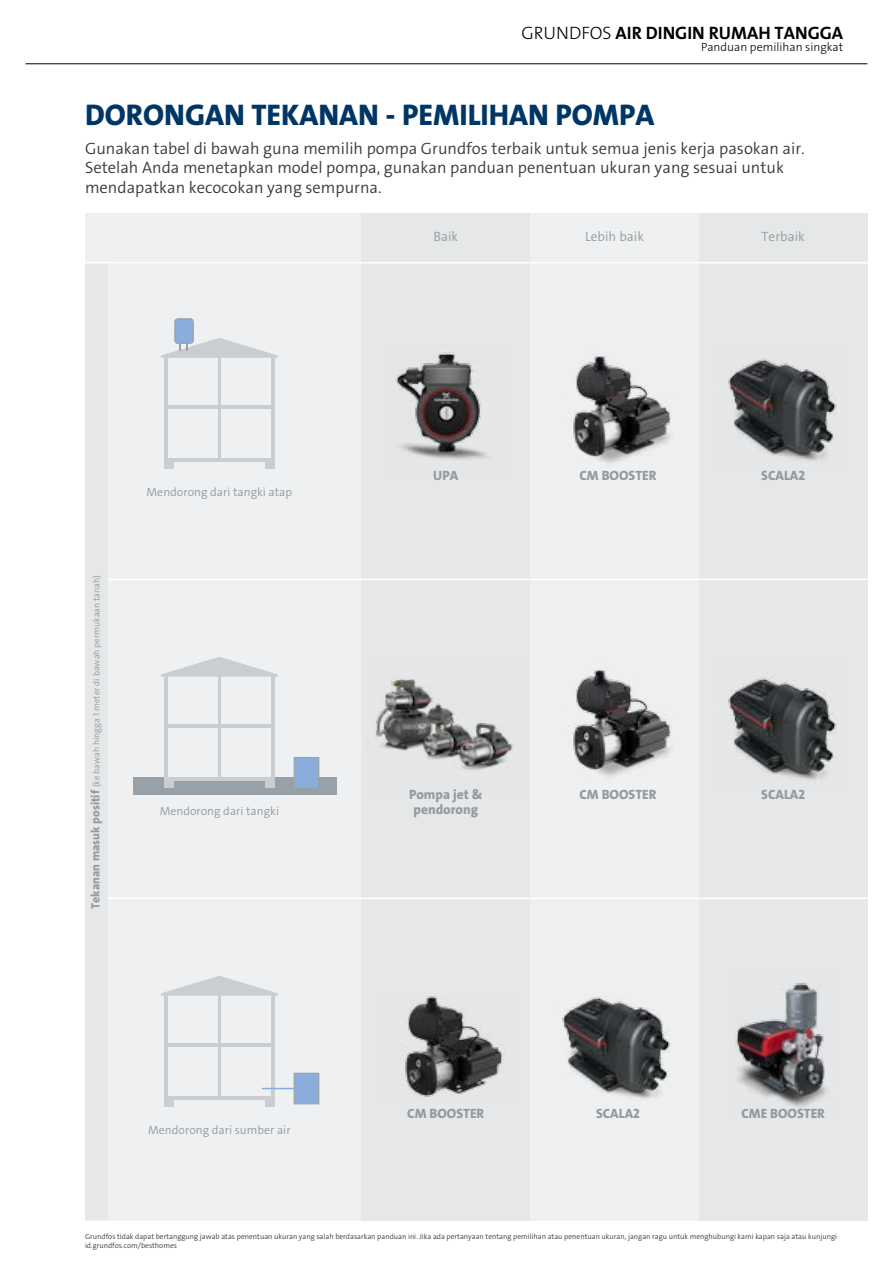
<style>
.page{position:relative;width:893px;height:1263px;background:#fff}
.page>*{position:absolute;margin:0;border:0;box-sizing:border-box;transform-origin:0 0}
.t1{font:30px "Grundfos The Sans V2 OT 8 XB";color:#003665}
.t2{font:18px "Grundfos The Sans V2 OT 7 B";color:#000}
.t3{font:16.5px/19.5px "Grundfos The Sans V2 OT 4 SL";color:#3b3b3a}
.t4{font:13.5px/15px "Grundfos The Sans V2 OT 8 XB";color:#969a9c;text-align:center}
.t5{font:13.5px "Grundfos The Sans V2 OT 4 SL";color:#969a9c}
.t6{font:12px "Grundfos The Sans V2 OT 4 SL";color:#969a9c}
.t7{font:12px "Grundfos The Sans V2 OT 3 L";color:#000}
.t8{font:9px "Grundfos The Sans V2 OT 4 SL";color:#969a9c}
.t9{font:7.5px/9px "Grundfos The Sans V2 OT 4 SL";color:#3b3b3a}
.s1{font-family:"Grundfos The Sans V2 OT 3 L"}
.s2{font-family:"Grundfos The Sans V2 OT 8 XB";font-size:12px}
</style>
<div class="page">
<div style="left:85px;top:213px;width:782px;height:1007px;background:#eff0f1"></div>
<div style="left:699px;top:213px;width:168px;height:1007px;background:#e5e7e8"></div>
<div style="left:361px;top:213px;width:169px;height:1007px;background:#e5e7e8"></div>
<div style="left:85px;top:263px;width:22px;height:957px;background:#e5e7e8"></div>
<div style="left:133px;top:778px;width:204px;height:17px;background:#98a1a7"></div>
<hr style="left:107px;top:579px;width:771px;height:1px;background:#fff">
<hr style="left:107px;top:897px;width:771px;height:2px;background:#fff">
<img style="left:728px;top:358px;width:109px;height:103px">
<img style="left:728px;top:677px;width:109px;height:103px">
<img style="left:562px;top:996px;width:109px;height:103px">
<hr style="left:78px;top:262px;width:798px;height:1px;background:#fff">
<hr style="left:165px;top:356px;width:3px;height:113px;background:#cbced0">
<hr style="left:271px;top:356px;width:4px;height:106px;background:#cbced0">
<hr style="left:165px;top:405px;width:109px;height:4px;background:#cbced0">
<hr style="left:168px;top:458px;width:104px;height:4px;background:#cbced0">
<hr style="left:218px;top:356px;width:3px;height:106px;background:#cbced0">
<div style="left:165px;top:460px;width:9px;height:9px;background:#cbced0"></div>
<div style="left:265px;top:460px;width:10px;height:9px;background:#cbced0"></div>
<hr style="left:165px;top:674px;width:3px;height:113px;background:#cbced0">
<hr style="left:271px;top:674px;width:4px;height:107px;background:#cbced0">
<hr style="left:165px;top:724px;width:109px;height:4px;background:#cbced0">
<svg style="left:161px;top:657px;width:117px;height:20px"></svg>
<hr style="left:168px;top:777px;width:104px;height:4px;background:#cbced0">
<hr style="left:218px;top:674px;width:3px;height:107px;background:#cbced0">
<div style="left:165px;top:779px;width:9px;height:8px;background:#cbced0"></div>
<div style="left:265px;top:779px;width:10px;height:8px;background:#cbced0"></div>
<hr style="left:165px;top:993px;width:3px;height:113px;background:#cbced0">
<hr style="left:271px;top:993px;width:4px;height:107px;background:#cbced0">
<hr style="left:165px;top:1043px;width:109px;height:4px;background:#cbced0">
<svg style="left:161px;top:976px;width:117px;height:20px"></svg>
<hr style="left:168px;top:1096px;width:104px;height:4px;background:#cbced0">
<hr style="left:218px;top:993px;width:3px;height:107px;background:#cbced0">
<div style="left:165px;top:1098px;width:9px;height:8px;background:#cbced0"></div>
<div style="left:265px;top:1098px;width:10px;height:8px;background:#cbced0"></div>
<div style="left:294px;top:757px;width:25px;height:32px;background:#8aaddc;border:1px solid #98a1a7"></div>
<div style="left:175px;top:319px;width:18px;height:24px;background:#8aaddc;border-radius:3px"></div>
<div style="left:174px;top:318px;width:20px;height:26px;border:1px solid #98a1a7;border-radius:3px"></div>
<svg style="left:161px;top:338px;width:117px;height:20px"></svg>
<hr style="left:262px;top:1088px;width:44px;height:1px;background:#8aaddc">
<img style="left:405px;top:996px;width:99px;height:100px">
<img style="left:735px;top:983px;width:92px;height:124px">
<img style="left:375px;top:679px;width:138px;height:91px">
<div style="left:294px;top:1073px;width:25px;height:31px;background:#8aaddc;border:1px solid #98a1a7"></div>
<img style="left:395px;top:344px;width:92px;height:116px">
<img style="left:573px;top:669px;width:98px;height:108px">
<img style="left:573px;top:355px;width:98px;height:109px">
<hr style="left:26px;top:63px;width:841px;height:1px;background:#000">
<h2 class="t2" style="left:521px;top:21px;width:323px"><span class="s1">GRUNDFOS</span> AIR DINGIN RUMAH TANGGA</h2>
<h3 class="t7" style="left:701px;top:39px;width:144px">Panduan pemilihan singkat</h3>
<h1 class="t1" style="left:85px;top:95px;width:571px">DORONGAN TEKANAN - PEMILIHAN POMPA</h1>
<h3 class="t3" style="left:85px;top:139px;width:721px">Gunakan tabel di bawah guna memilih pompa Grundfos terbaik untuk semua jenis kerja pasokan air.<br>Setelah Anda menetapkan model pompa, gunakan panduan penentuan ukuran yang sesuai untuk mendapatkan kecocokan yang sempurna.</h3>
<h3 class="t5" style="left:433px;top:228px;width:26px">Baik</h3>
<h3 class="t5" style="left:585px;top:228px;width:60px">Lebih baik</h3>
<h3 class="t5" style="left:762px;top:228px;width:45px">Terbaik</h3>
<p class="t8" style="left:91px;top:909px;width:335px;rotate:-90deg"><span class="s2">Tekanan masuk positif</span> (ke bawah hingga 1 meter di bawah permukaan tanah)</p>
<h3 class="t6" style="left:147px;top:484px;width:147px">Mendorong dari tangki atap</h3>
<h3 class="t6" style="left:160px;top:803px;width:121px">Mendorong dari tangki</h3>
<h3 class="t6" style="left:148px;top:1122px;width:144px">Mendorong dari sumber air</h3>
<h3 class="t4" style="left:433px;top:468px;width:26px">UPA</h3>
<h3 class="t4" style="left:579px;top:468px;width:79px">CM BOOSTER</h3>
<h3 class="t4" style="left:761px;top:468px;width:45px">SCALA2</h3>
<h3 class="t4" style="left:409px;top:787px;width:75px">Pompa jet &amp; pendorong</h3>
<h3 class="t4" style="left:579px;top:787px;width:79px">CM BOOSTER</h3>
<h3 class="t4" style="left:761px;top:787px;width:45px">SCALA2</h3>
<h3 class="t4" style="left:407px;top:1106px;width:79px">CM BOOSTER</h3>
<h3 class="t4" style="left:741px;top:1106px;width:85px">CME BOOSTER</h3>
<h3 class="t4" style="left:596px;top:1106px;width:45px">SCALA2</h3>
<p class="t9" style="left:85px;top:1231px;width:753px">Grundfos tidak dapat bertanggung jawab atas penentuan ukuran yang salah berdasarkan panduan ini. Jika ada pertanyaan tentang pemilihan atau penentuan ukuran, jangan ragu untuk menghubungi kami kapan saja atau kunjungi id.grundfos.com/besthomes</p>
</div>
